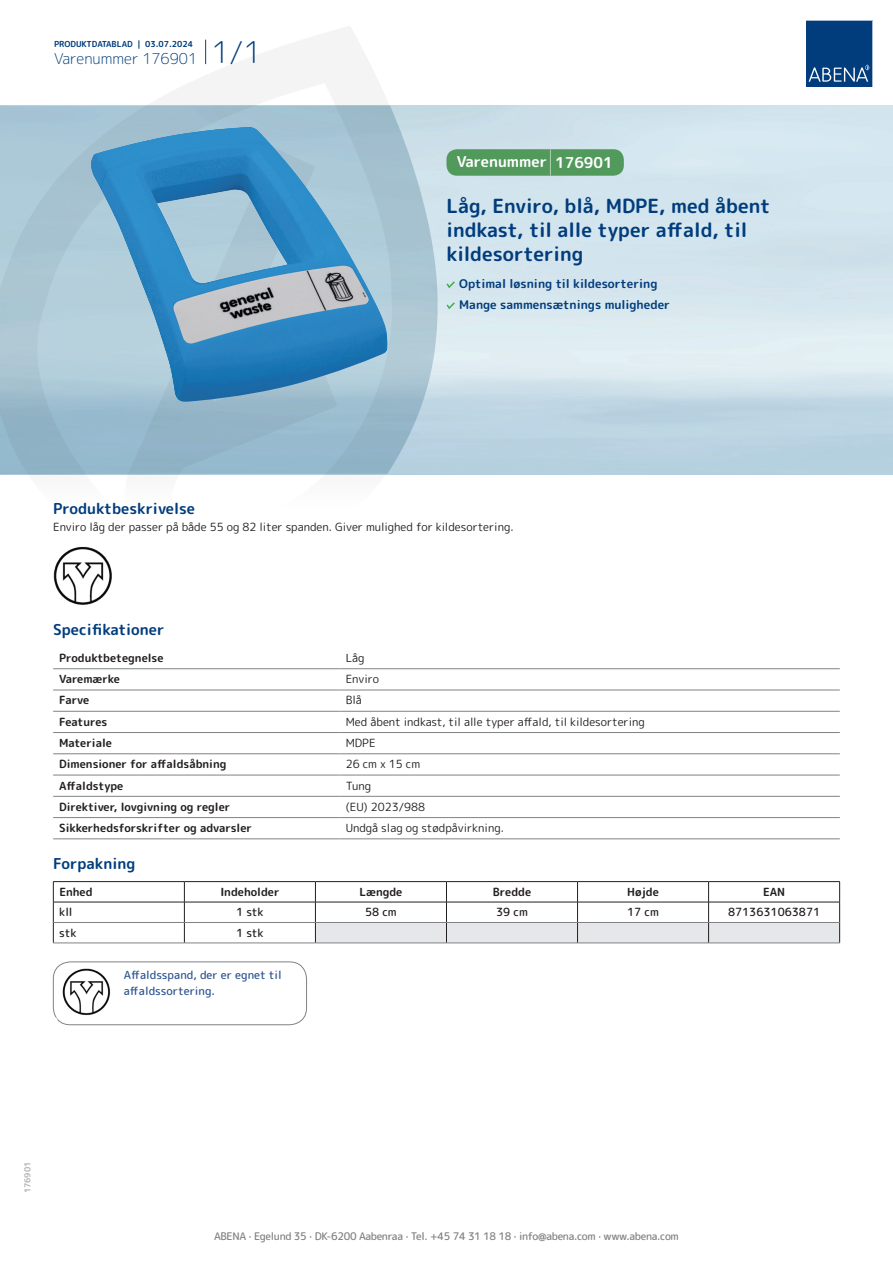
<style>
.page{position:relative;width:893px;height:1263px;background:#fff}
.page>*{position:absolute;margin:0;border:0;box-sizing:border-box;transform-origin:0 0}
.t1{font:700 19.5px/24px "Rounded Mplus 1 c";color:#013d7d}
.t2{font:700 15px "Rounded Mplus 1 c";color:#013d7d}
.t3{font:300 15px "Rounded Mplus 1 c";color:#013d7d}
.t4{font:700 15px "Rounded Mplus 1 c";color:#fff}
.t5{font:700 12px/21px "Rounded Mplus 1 c";color:#013d7d}
.t6{font:11.25px "Rounded Mplus 1 c";color:#231f20}
.t7{font:700 11.25px "Rounded Mplus 1 c";color:#231f20}
.t8{font:500 11.25px/16.5px "Rounded Mplus 1 c";color:#305691}
.t9{font:500 11.25px "Rounded Mplus 1 c";color:#231f20}
.t10{font:500 10.5px "Rounded Mplus 1 c";letter-spacing:-.03em;color:#808285}
.t11{font:700 10.5px "Rounded Mplus 1 c";color:#fff}
.t12{font:700 8.25px "Rounded Mplus 1 c";color:#013d7d}
.t13{font:700 8.25px "Rounded Mplus 1 c";color:#b2b3b7}
.s1{font-size:30px}
.s2{font-size:25.5px}
</style>
<div class="page">
<svg style="left:0;top:26px;width:439px;height:449px"></svg>
<svg style="left:0;top:106px;width:438px;height:368px"></svg>
<svg style="left:205px;top:40px;width:1px;height:24px"></svg>
<svg style="left:806px;top:20px;width:67px;height:67px"></svg>
<img style="left:89px;top:127px;width:299px;height:275px">
<img style="left:53px;top:547px;width:59px;height:58px">
<hr style="left:53px;top:668px;width:287px;height:1px;background:#808285">
<hr style="left:340px;top:668px;width:500px;height:1px;background:#808285">
<hr style="left:53px;top:690px;width:287px;height:1px;background:#808285">
<hr style="left:340px;top:690px;width:500px;height:1px;background:#808285">
<hr style="left:53px;top:711px;width:287px;height:1px;background:#808285">
<hr style="left:340px;top:711px;width:500px;height:1px;background:#808285">
<hr style="left:53px;top:732px;width:287px;height:1px;background:#808285">
<hr style="left:340px;top:732px;width:500px;height:1px;background:#808285">
<hr style="left:53px;top:753px;width:287px;height:1px;background:#808285">
<hr style="left:340px;top:753px;width:500px;height:1px;background:#808285">
<hr style="left:53px;top:775px;width:287px;height:1px;background:#808285">
<hr style="left:340px;top:775px;width:500px;height:1px;background:#808285">
<hr style="left:53px;top:796px;width:287px;height:1px;background:#808285">
<hr style="left:340px;top:796px;width:500px;height:1px;background:#808285">
<hr style="left:53px;top:817px;width:287px;height:1px;background:#808285">
<hr style="left:340px;top:817px;width:500px;height:1px;background:#808285">
<hr style="left:53px;top:838px;width:287px;height:1px;background:#808285">
<hr style="left:340px;top:838px;width:500px;height:1px;background:#808285">
<hr style="left:53px;top:881px;width:131px;height:1px;background:#231f20">
<hr style="left:184px;top:881px;width:131px;height:1px;background:#231f20">
<hr style="left:315px;top:881px;width:131px;height:1px;background:#231f20">
<hr style="left:446px;top:881px;width:131px;height:1px;background:#231f20">
<hr style="left:577px;top:881px;width:132px;height:1px;background:#231f20">
<hr style="left:709px;top:881px;width:131px;height:1px;background:#231f20">
<hr style="left:53px;top:902px;width:131px;height:1px;background:#231f20">
<hr style="left:184px;top:902px;width:131px;height:1px;background:#231f20">
<svg style="left:53px;top:882px;width:1px;height:61px"></svg>
<svg style="left:184px;top:882px;width:1px;height:61px"></svg>
<svg style="left:315px;top:882px;width:525px;height:61px"></svg>
<hr style="left:54px;top:922px;width:130px;height:1px;background:#808285">
<hr style="left:184px;top:922px;width:131px;height:1px;background:#808285">
<hr style="left:315px;top:922px;width:131px;height:1px;background:#808285">
<hr style="left:446px;top:922px;width:131px;height:1px;background:#808285">
<hr style="left:577px;top:922px;width:132px;height:1px;background:#808285">
<hr style="left:709px;top:922px;width:130px;height:1px;background:#808285">
<hr style="left:53px;top:943px;width:131px;height:1px;background:#808285">
<hr style="left:184px;top:943px;width:131px;height:1px;background:#808285">
<hr style="left:315px;top:943px;width:131px;height:1px;background:#808285">
<hr style="left:446px;top:943px;width:131px;height:1px;background:#808285">
<hr style="left:577px;top:943px;width:132px;height:1px;background:#808285">
<hr style="left:709px;top:943px;width:131px;height:1px;background:#808285">
<img style="left:63px;top:968px;width:47px;height:47px">
<div style="left:53px;top:962px;width:254px;height:63px;border:1px solid #808285;border-radius:17px"></div>
<svg style="left:446px;top:281px;width:9px;height:7px"></svg>
<svg style="left:446px;top:302px;width:9px;height:7px"></svg>
<div style="left:446px;top:149px;width:178px;height:27px;background:#52995c;border-radius:10px"></div>
<p class="t12" style="left:54px;top:38px;width:141px">PRODUKTDATABLAD | 03.07.2024</p>
<h2 class="t3" style="left:54px;top:48px;width:209px">Varenummer 176901 <span class="s1">1/1</span></h2>
<h2 class="t4" style="left:457px;top:151px;width:157px">Varenummer <span class="s2">|</span> 176901</h2>
<h1 class="t1" style="left:446px;top:194px;width:325px">Låg, Enviro, blå, MDPE, med åbent indkast, til alle typer affald, til kildesortering</h1>
<p class="t5" style="left:459px;top:273px;width:212px">Optimal løsning til kildesortering<br>Mange sammensætnings muligheder</p>
<h2 class="t2" style="left:53px;top:498px;width:143px">Produktbeskrivelse</h2>
<p class="t6" style="left:53px;top:518px;width:462px">Enviro låg der passer på både 55 og 82 liter spanden. Giver mulighed for kildesortering.</p>
<h2 class="t2" style="left:53px;top:619px;width:113px">Specifikationer</h2>
<p class="t7" style="left:59px;top:650px;width:106px">Produktbetegnelse</p>
<p class="t6" style="left:346px;top:650px;width:20px">Låg</p>
<p class="t7" style="left:59px;top:671px;width:62px">Varemærke</p>
<p class="t6" style="left:346px;top:671px;width:35px">Enviro</p>
<p class="t7" style="left:59px;top:692px;width:32px">Farve</p>
<p class="t6" style="left:346px;top:692px;width:18px">Blå</p>
<p class="t7" style="left:59px;top:714px;width:50px">Features</p>
<p class="t6" style="left:346px;top:714px;width:301px">Med åbent indkast, til alle typer affald, til kildesortering</p>
<p class="t7" style="left:59px;top:735px;width:54px">Materiale</p>
<p class="t6" style="left:346px;top:735px;width:31px">MDPE</p>
<p class="t7" style="left:59px;top:756px;width:169px">Dimensioner for affaldsåbning</p>
<p class="t6" style="left:346px;top:756px;width:76px">26 cm x 15 cm</p>
<p class="t7" style="left:59px;top:777px;width:66px">Affaldstype</p>
<p class="t6" style="left:346px;top:777px;width:27px">Tung</p>
<p class="t7" style="left:59px;top:799px;width:173px">Direktiver, lovgivning og regler</p>
<p class="t6" style="left:346px;top:799px;width:81px">(EU) 2023/988</p>
<p class="t7" style="left:59px;top:820px;width:194px">Sikkerhedsforskrifter og advarsler</p>
<p class="t6" style="left:346px;top:820px;width:160px">Undgå slag og stødpåvirkning.</p>
<h2 class="t2" style="left:53px;top:853px;width:84px">Forpakning</h2>
<p class="t7" style="left:59px;top:884px;width:35px">Enhed</p>
<p class="t7" style="left:220px;top:884px;width:61px">Indeholder</p>
<p class="t7" style="left:359px;top:884px;width:44px">Længde</p>
<p class="t7" style="left:493px;top:884px;width:40px">Bredde</p>
<p class="t7" style="left:627px;top:884px;width:33px">Højde</p>
<p class="t7" style="left:763px;top:884px;width:24px">EAN</p>
<p class="t9" style="left:59px;top:904px;width:15px">kll</p>
<p class="t9" style="left:236px;top:904px;width:29px">1 stk</p>
<p class="t9" style="left:365px;top:904px;width:33px">58 cm</p>
<p class="t9" style="left:496px;top:904px;width:33px">39 cm</p>
<p class="t9" style="left:627px;top:904px;width:33px">17 cm</p>
<p class="t9" style="left:728px;top:904px;width:94px">8713631063871</p>
<p class="t9" style="left:59px;top:925px;width:19px">stk</p>
<p class="t9" style="left:236px;top:925px;width:29px">1 stk</p>
<p class="t8" style="left:124px;top:966px;width:159px">Affaldsspand, der er egnet til affaldssortering.</p>
<p class="t11" style="left:53px;top:1014px;width:7px">*</p>
<p class="t13" style="left:22px;top:1193px;width:33px;rotate:-90deg">176901</p>
<p class="t10" style="left:214px;top:1229px;width:466px">ABENA · Egelund 35 · DK-6200 Aabenraa · Tel. +45 74 31 18 18 · info@abena.com · www.abena.com</p>
</div>
